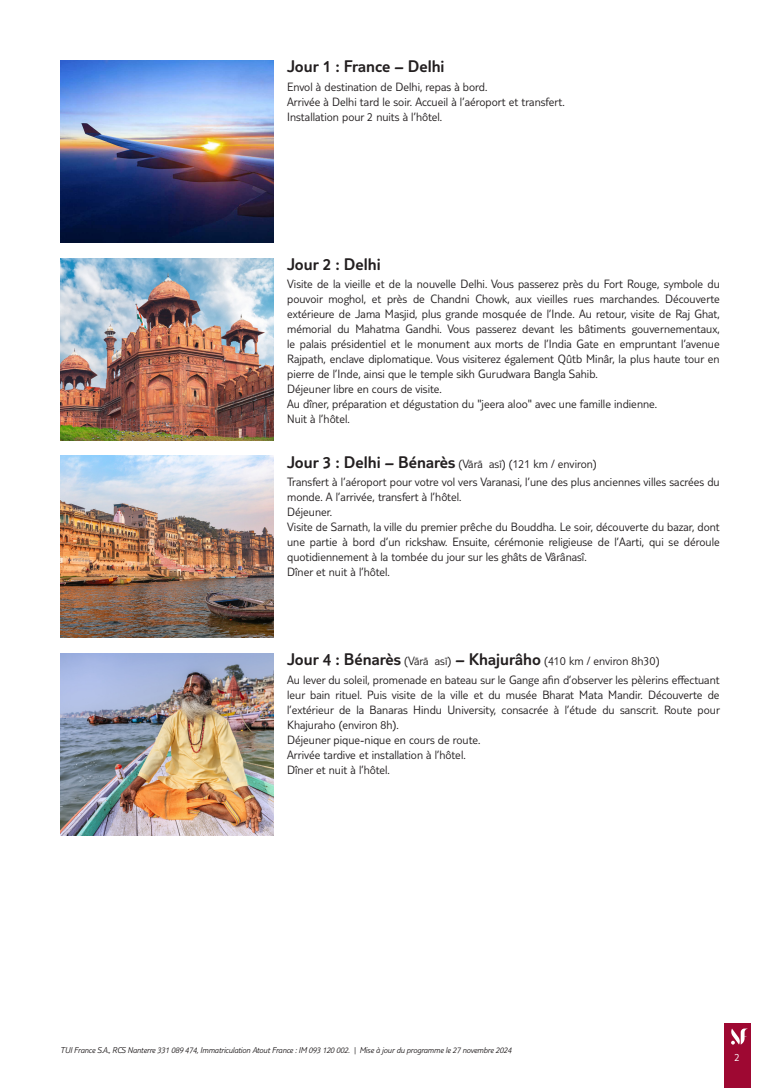
<style>
.page{position:relative;width:780px;height:1088px;background:#fff}
.page>*{position:absolute;margin:0;border:0;box-sizing:border-box;transform-origin:0 0}
.t1{font:300 17.5px "TUI Type";color:#231f20}
.t2{font:300 12.5px/15px "TUI Type";color:#231f20}
.t3{font:300 11.25px "TUI Type";color:#fff}
.t4{font:italic 300 8.75px "TUI Type";letter-spacing:-.02em;color:#231f20}
.s1{font-size:17.5px}
</style>
<div class="page">
<div style="left:724px;top:1023px;width:26px;height:65px;background:#9e0832"></div>
<svg style="left:731px;top:1028px;width:17px;height:16px"></svg>
<img style="left:60px;top:60px;width:213px;height:182px">
<img style="left:60px;top:258px;width:213px;height:182px">
<img style="left:60px;top:456px;width:213px;height:182px">
<img style="left:60px;top:654px;width:213px;height:182px">
<h1 class="t1" style="left:287px;top:56px;width:159px">Jour 1 : France – Delhi</h1>
<p class="t2" style="left:287px;top:79px;width:279px">Envol à destination de Delhi, repas à bord.<br>Arrivée à Delhi tard le soir. Accueil à l’aéroport et transfert.<br>Installation pour 2 nuits à l’hôtel.</p>
<h1 class="t1" style="left:287px;top:254px;width:95px">Jour 2 : Delhi</h1>
<p class="t2" style="left:287px;top:276px;width:434px">Visite de la vieille et de la nouvelle Delhi. Vous passerez près du Fort Rouge, symbole du pouvoir moghol, et près de Chandni Chowk, aux vieilles rues marchandes. Découverte extérieure de Jama Masjid, plus grande mosquée de l’Inde. Au retour, visite de Raj Ghat, mémorial du Mahatma Gandhi. Vous passerez devant les bâtiments gouvernementaux, le palais présidentiel et le monument aux morts de l’India Gate en empruntant l’avenue Rajpath, enclave diplomatique. Vous visiterez également Qûtb Minâr, la plus haute tour en pierre de l’Inde, ainsi que le temple sikh Gurudwara Bangla Sahib.<br>Déjeuner libre en cours de visite.<br>Au dîner, préparation et dégustation du "jeera aloo" avec une famille indienne.<br>Nuit à l’hôtel.</p>
<p class="t2" style="left:287px;top:454px;width:434px;line-height:18.5px"><span class="s1">Jour 3 : Delhi – Bénarès</span> (Vārāṇasī) (121 km / environ)<br>Transfert à l’aéroport pour votre vol vers Varanasi, l’une des plus anciennes villes sacrées du</p>
<p class="t2" style="left:287px;top:489px;width:434px">monde. A l’arrivée, transfert à l’hôtel.<br>Déjeuner.<br>Visite de Sarnath, la ville du premier prêche du Bouddha. Le soir, découverte du bazar, dont une partie à bord d’un rickshaw. Ensuite, cérémonie religieuse de l’Aarti, qui se déroule quotidiennement à la tombée du jour sur les ghâts de Vârânasî.<br>Dîner et nuit à l’hôtel.</p>
<p class="t2" style="left:287px;top:652px;width:434px;line-height:18.5px"><span class="s1">Jour 4 : Bénarès</span> (Vārāṇasī) <span class="s1">– Khajurâho</span> (410 km / environ 8h30)<br>Au lever du soleil, promenade en bateau sur le Gange afin d’observer les pèlerins effectuant</p>
<p class="t2" style="left:287px;top:687px;width:434px">leur bain rituel. Puis visite de la ville et du musée Bharat Mata Mandir. Découverte de l’extérieur de la Banaras Hindu University, consacrée à l’étude du sanscrit. Route pour Khajuraho (environ 8h).<br>Déjeuner pique-nique en cours de route.<br>Arrivée tardive et installation à l’hôtel.<br>Dîner et nuit à l’hôtel.</p>
<p class="t4" style="left:60px;top:1045px;width:452px">TUI France S.A., RCS Nanterre 331 089 474, Immatriculation Atout France : IM 093 120 002. | Mise à jour du programme le 27 novembre 2024</p>
<p class="t3" style="left:734px;top:1050px;width:7px">2</p>
</div>
